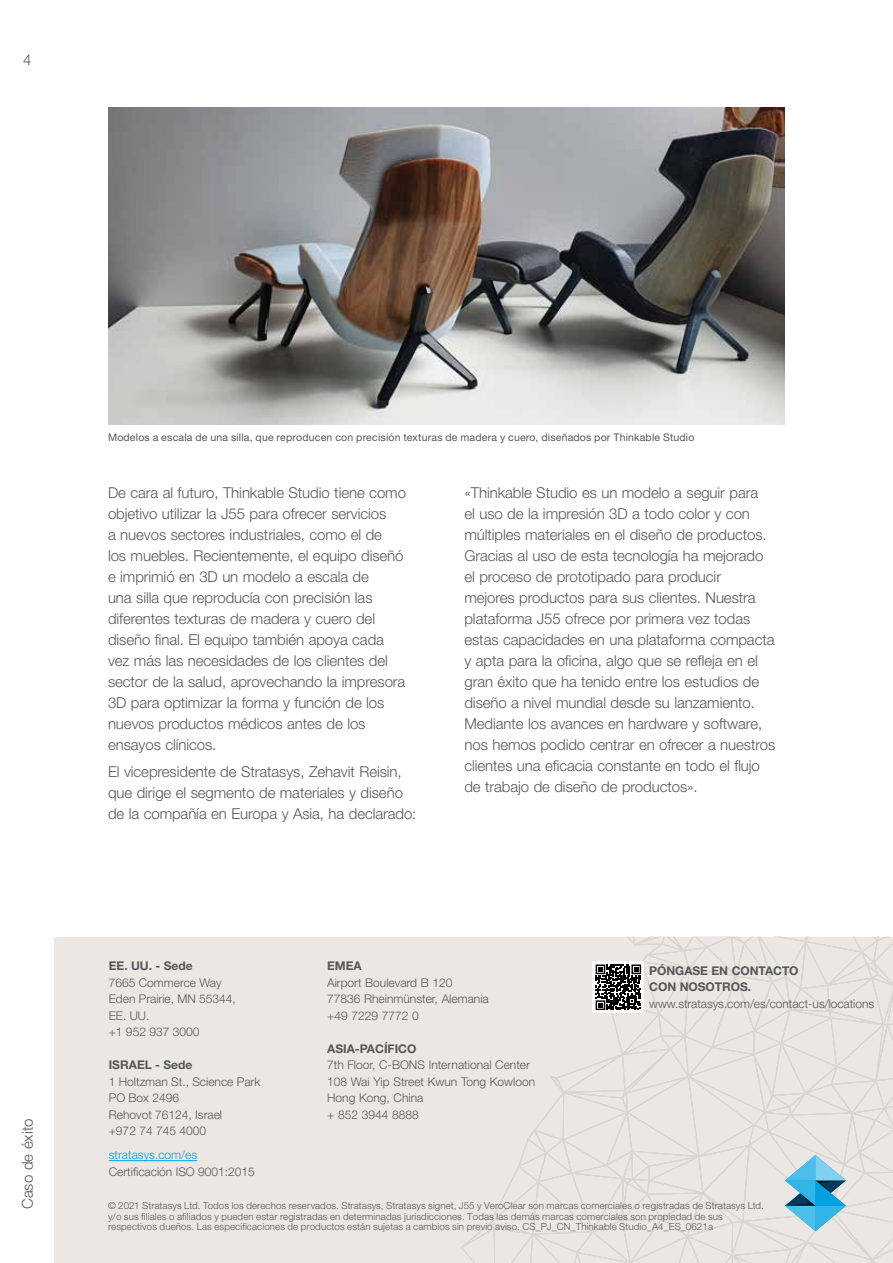
<style>
.page{position:relative;width:893px;height:1263px;background:#fff}
.page>*{position:absolute;margin:0;border:0;box-sizing:border-box;transform-origin:0 0}
.t1{font:300 15px/21px "Helvetica Neue LT Std";letter-spacing:-.005em;color:#55565a}
.t2{font:300 12px/16.5px "Helvetica Neue LT Std";color:#55565a}
.t3{font:700 12px/16.5px "Helvetica Neue LT Std";color:#55565a}
.t4{font:300 12px "Helvetica Neue LT Std";color:#00a1df}
.t5{font:10.5px "Helvetica Neue LT Std";letter-spacing:.02em;color:#55565a}
.t6{font:300 9.75px/10.5px "Helvetica Neue LT Std";letter-spacing:.01em;color:#55565a}
</style>
<div class="page">
<div style="left:54px;top:937px;width:839px;height:326px;background:#ebe8e4"></div>
<hr style="left:109px;top:1160px;width:88px;height:1px;background:#00a1df">
<svg style="left:461px;top:937px;width:432px;height:326px"></svg>
<img style="left:108px;top:108px;width:677px;height:317px">
<p class="t1" style="left:23px;top:49px;width:10px">4</p>
<p class="t1" style="left:17px;top:1209px;width:92px;rotate:-90deg">Caso de éxito</p>
<p class="t5" style="left:108px;top:431px;width:588px">Modelos a escala de una silla, que reproducen con precisión texturas de madera y cuero, diseñados por Thinkable Studio</p>
<p class="t1" style="left:108px;top:481px;width:300px">De cara al futuro, Thinkable Studio tiene como objetivo utilizar la J55 para ofrecer servicios<br>a nuevos sectores industriales, como el de<br>los muebles. Recientemente, el equipo diseñó e imprimió en 3D un modelo a escala de<br>una silla que reproducía con precisión las diferentes texturas de madera y cuero del diseño final. El equipo también apoya cada vez más las necesidades de los clientes del sector de la salud, aprovechando la impresora 3D para optimizar la forma y función de los nuevos productos médicos antes de los ensayos clínicos.</p>
<p class="t1" style="left:108px;top:761px;width:310px">El vicepresidente de Stratasys, Zehavit Reisin, que dirige el segmento de materiales y diseño de la compañía en Europa y Asia, ha declarado:</p>
<p class="t1" style="left:464px;top:481px;width:312px">«Thinkable Studio es un modelo a seguir para<br>el uso de la impresión 3D a todo color y con múltiples materiales en el diseño de productos.<br>Gracias al uso de esta tecnología ha mejorado el proceso de prototipado para producir<br>mejores productos para sus clientes. Nuestra plataforma J55 ofrece por primera vez todas estas capacidades en una plataforma compacta y apta para la oficina, algo que se refleja en el gran éxito que ha tenido entre los estudios de diseño a nivel mundial desde su lanzamiento.<br>Mediante los avances en hardware y software, nos hemos podido centrar en ofrecer a nuestros clientes una eficacia constante en todo el flujo de trabajo de diseño de productos».</p>
<p class="t3" style="left:109px;top:957px;width:85px">EE. UU. - Sede</p>
<p class="t2" style="left:109px;top:974px;width:129px">7665 Commerce Way<br>Eden Prairie, MN 55344,<br>EE. UU.<br>+1 952 937 3000</p>
<p class="t3" style="left:109px;top:1056px;width:85px">ISRAEL - Sede</p>
<p class="t2" style="left:109px;top:1073px;width:153px">1 Holtzman St., Science Park<br>PO Box 2496<br>Rehovot 76124, Israel<br>+972 74 745 4000</p>
<p class="t4" style="left:109px;top:1148px;width:90px">stratasys.com/es</p>
<p class="t2" style="left:109px;top:1163px;width:148px">Certificación ISO 9001:2015</p>
<p class="t3" style="left:327px;top:957px;width:36px">EMEA</p>
<p class="t2" style="left:327px;top:974px;width:163px">Airport Boulevard B 120<br>77836 Rheinmünster, Alemania +49 7229 7772 0</p>
<p class="t3" style="left:327px;top:1040px;width:91px">ASIA-PACÍFICO</p>
<p class="t2" style="left:327px;top:1056px;width:210px">7th Floor, C-BONS International Center<br>108 Wai Yip Street Kwun Tong Kowloon<br>Hong Kong, China<br>+ 852 3944 8888</p>
<p class="t3" style="left:649px;top:962px;width:151px">PÓNGASE EN CONTACTO<br>CON NOSOTROS.</p>
<p class="t2" style="left:649px;top:995px;width:226px">www.stratasys.com/es/contact-us/locations</p>
<p class="t6" style="left:108px;top:1200px;width:657px">© 2021 Stratasys Ltd. Todos los derechos reservados. Stratasys, Stratasys signet, J55 y VeroClear son marcas comerciales o registradas de Stratasys Ltd. y/o sus filiales o afiliados y pueden estar registradas en determinadas jurisdicciones. Todas las demás marcas comerciales son propiedad de sus respectivos dueños. Las especificaciones de productos están sujetas a cambios sin previo aviso. CS_PJ_CN_Thinkable Studio_A4_ES_0621a</p>
</div>
